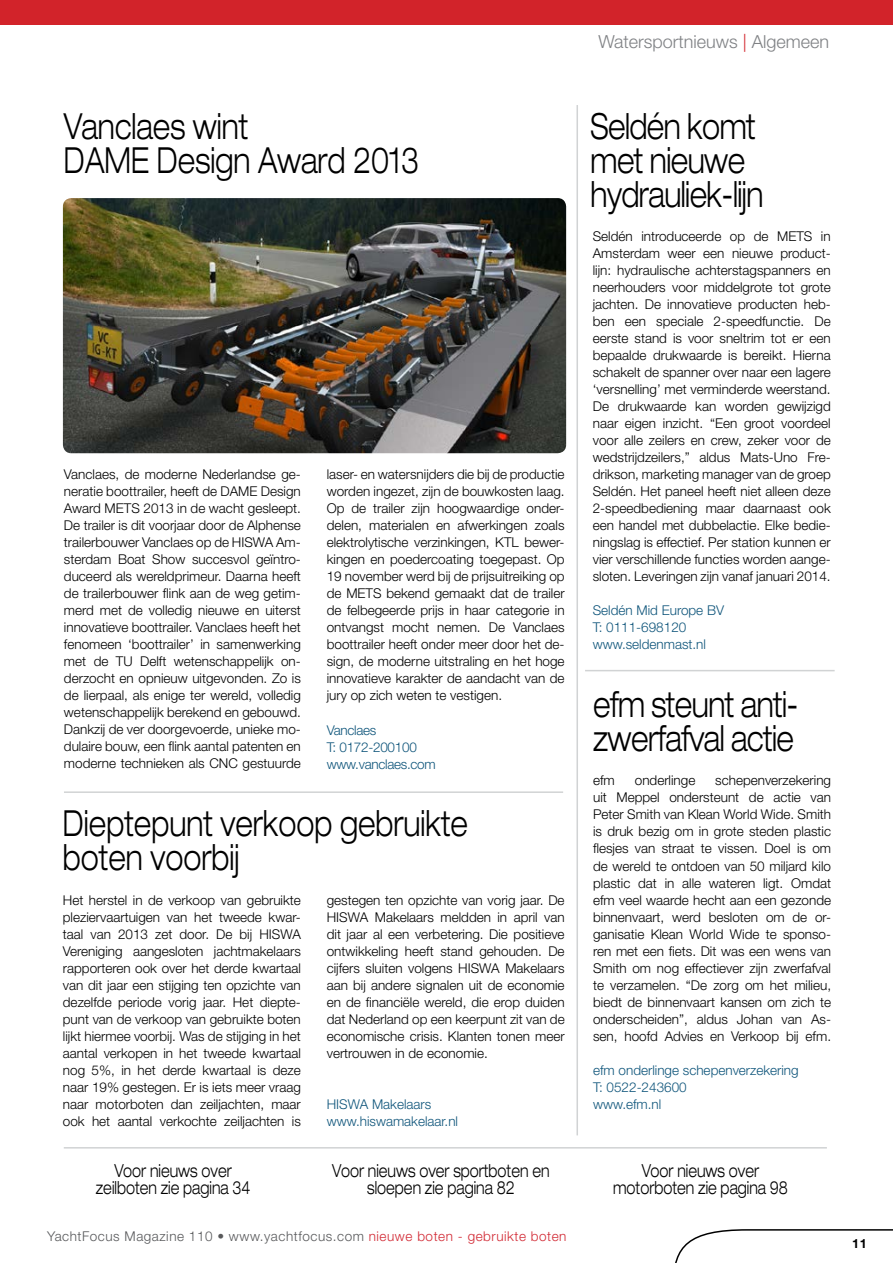
<style>
.page{position:relative;width:893px;height:1263px;background:#fff}
.page>*{position:absolute;margin:0;border:0;box-sizing:border-box;transform-origin:0 0}
.t1{font:300 expanded 36px/34px "Helvetica Neue";color:#000;scale:.75 1}
.t2{font:300 expanded 36px/34px "Helvetica Neue";letter-spacing:-.02em;color:#000;scale:.75 1}
.t3{font:300 expanded 18px/17px "Helvetica Neue";color:#000;text-align:center;scale:.75 1}
.t4{font:300 18px "Helvetica Neue";color:#808285}
.t5{font:300 13.5px/17px "Helvetica Neue";color:#000;text-align:justify}
.t6{font:300 13.5px/17px "Helvetica Neue";color:#0f557b}
.t7{font:300 13.5px "Helvetica Neue";letter-spacing:.04em;color:#58595b}
.t8{font:300 13.5px/17px "Helvetica Neue";letter-spacing:-.02em;color:#0f557b}
.t9{font:700 12.75px "Helvetica Neue";color:#000}
.s1{color:#d2232a}
.s2{color:#d22a35}
</style>
<div class="page">
<div style="left:0;top:0;width:893px;height:25px;background:#d2232a"></div>
<hr style="left:64px;top:1147px;width:763px;height:1px;background:#d1d3d4">
<hr style="left:64px;top:791px;width:499px;height:2px;background:#d1d3d4">
<svg style="left:675px;top:1229px;width:218px;height:34px"></svg>
<hr style="left:576px;top:105px;width:2px;height:1030px;background:#d1d3d4">
<img style="left:63px;top:198px;width:503px;height:255px">
<hr style="left:585px;top:670px;width:250px;height:1px;background:#d1d3d4">
<h1 class="t1" style="left:64px;top:109px;width:475px">Vanclaes wint<br>DAME Design Award 2013</h1>
<p class="t5" style="left:64px;top:466px;width:238px">Vanclaes, de moderne Nederlandse ge&shy;neratie boottrailer, heeft de DAME Design Award METS 2013 in de wacht gesleept.<br>De trailer is dit voorjaar door de Alphense trailerbouwer Vanclaes op de HISWA Am&shy;sterdam Boat Show succesvol geïntro&shy;duceerd als wereldprimeur. Daarna heeft de trailerbouwer flink aan de weg getim&shy;merd met de volledig nieuwe en uiterst innovatieve boottrailer. Vanclaes heeft het fenomeen ‘boottrailer’ in samenwerking met de TU Delft wetenschappelijk on&shy;derzocht en opnieuw uitgevonden. Zo is de lierpaal, als enige ter wereld, volledig wetenschappelijk berekend en gebouwd.<br>Dankzij de ver doorgevoerde, unieke mo&shy;dulaire bouw, een flink aantal patenten en moderne technieken als CNC gestuurde</p>
<p class="t5" style="left:327px;top:466px;width:239px">laser- en watersnijders die bij de productie worden ingezet, zijn de bouwkosten laag.<br>Op de trailer zijn hoogwaardige onder&shy;delen, materialen en afwerkingen zoals elektrolytische verzinkingen, KTL bewer&shy;kingen en poedercoating toegepast. Op 19 november werd bij de prijsuitreiking op de METS bekend gemaakt dat de trailer de felbegeerde prijs in haar categorie in ontvangst mocht nemen. De Vanclaes boottrailer heeft onder meer door het de&shy;sign, de moderne uitstraling en het hoge innovatieve karakter de aandacht van de jury op zich weten te vestigen.</p>
<p class="t8" style="left:327px;top:721px;width:110px">Vanclaes<br>T: 0172-200100 www.vanclaes.com</p>
<h1 class="t1" style="left:63px;top:806px;width:542px">Dieptepunt verkoop gebruikte boten voorbij</h1>
<p class="t5" style="left:63px;top:891px;width:239px">Het herstel in de verkoop van gebruikte pleziervaartuigen van het tweede kwar&shy;taal van 2013 zet door. De bij HISWA Vereniging aangesloten jachtmakelaars rapporteren ook over het derde kwartaal van dit jaar een stijging ten opzichte van dezelfde periode vorig jaar. Het diepte&shy;punt van de verkoop van gebruikte boten lijkt hiermee voorbij. Was de stijging in het aantal verkopen in het tweede kwartaal nog 5%, in het derde kwartaal is deze naar 19% gestegen. Er is iets meer vraag naar motorboten dan zeiljachten, maar ook het aantal verkochte zeiljachten is</p>
<p class="t5" style="left:327px;top:891px;width:239px">gestegen ten opzichte van vorig jaar. De HISWA Makelaars meldden in april van dit jaar al een verbetering. Die positieve ontwikkeling heeft stand gehouden. De cijfers sluiten volgens HISWA Makelaars aan bij andere signalen uit de economie en de financiële wereld, die erop duiden dat Nederland op een keerpunt zit van de economische crisis. Klanten tonen meer vertrouwen in de economie.</p>
<p class="t6" style="left:327px;top:1095px;width:133px">HISWA Makelaars www.hiswamakelaar.nl</p>
<h2 class="t4" style="left:598px;top:31px;width:232px">Watersportnieuws <span class="s1">|</span> Algemeen</h2>
<h1 class="t2" style="left:590px;top:109px;width:232px">Seldén komt met nieuwe hydrauliek-lijn</h1>
<p class="t5" style="left:593px;top:228px;width:239px">Seldén introduceerde op de METS in Amsterdam weer een nieuwe product&shy;lijn: hydraulische achterstagspanners en neerhouders voor middelgrote tot grote jachten. De innovatieve producten heb&shy;ben een speciale 2-speedfunctie. De eerste stand is voor sneltrim tot er een bepaalde drukwaarde is bereikt. Hierna schakelt de spanner over naar een lagere ‘versnelling’ met verminderde weerstand.<br>De drukwaarde kan worden gewijzigd naar eigen inzicht. “Een groot voordeel voor alle zeilers en crew, zeker voor de wedstrijdzeilers,” aldus Mats-Uno Fre&shy;drikson, marketing manager van de groep Seldén. Het paneel heeft niet alleen deze 2-speedbediening maar daarnaast ook een handel met dubbelactie. Elke bedie&shy;ningslag is effectief. Per station kunnen er vier verschillende functies worden aange&shy;sloten. Leveringen zijn vanaf januari 2014.</p>
<p class="t6" style="left:593px;top:602px;width:133px">Seldén Mid Europe BV<br>T: 0111-698120 www.seldenmast.nl</p>
<h1 class="t2" style="left:593px;top:687px;width:275px">efm steunt anti&shy;zwerfafval actie</h1>
<p class="t5" style="left:593px;top:772px;width:23px">efm</p>
<p class="t5" style="left:635px;top:772px;width:62px">onderlinge</p>
<p class="t5" style="left:593px;top:772px;width:239px;text-indent:122px">schepenverzekering uit Meppel ondersteunt de actie van Peter Smith van Klean World Wide. Smith is druk bezig om in grote steden plastic flesjes van straat te vissen. Doel is om de wereld te ontdoen van 50 miljard kilo plastic dat in alle wateren ligt. Omdat efm veel waarde hecht aan een gezonde binnenvaart, werd besloten om de or&shy;ganisatie Klean World Wide te sponso&shy;ren met een fiets. Dit was een wens van Smith om nog effectiever zijn zwerfafval te verzamelen. “De zorg om het milieu, biedt de binnenvaart kansen om zich te onderscheiden”, aldus Johan van As&shy;sen, hoofd Advies en Verkoop bij efm.</p>
<p class="t6" style="left:593px;top:1061px;width:207px">efm onderlinge schepenverzekering<br>T: 0522-243600<br>www.efm.nl</p>
<h2 class="t3" style="left:96px;top:1161px;width:208px">Voor nieuws over zeilboten zie pagina 34</h2>
<h2 class="t3" style="left:332px;top:1161px;width:291px">Voor nieuws over sportboten en sloepen zie pagina 82</h2>
<p class="t7" style="left:47px;top:1228px;width:521px">YachtFocus Magazine 110 • www.yachtfocus.com <span class="s2">nieuwe boten - gebruikte boten</span></p>
<p class="t9" style="left:852px;top:1235px;width:16px">11</p>
<h2 class="t3" style="left:613px;top:1161px;width:235px">Voor nieuws over motorboten zie pagina 98</h2>
</div>
